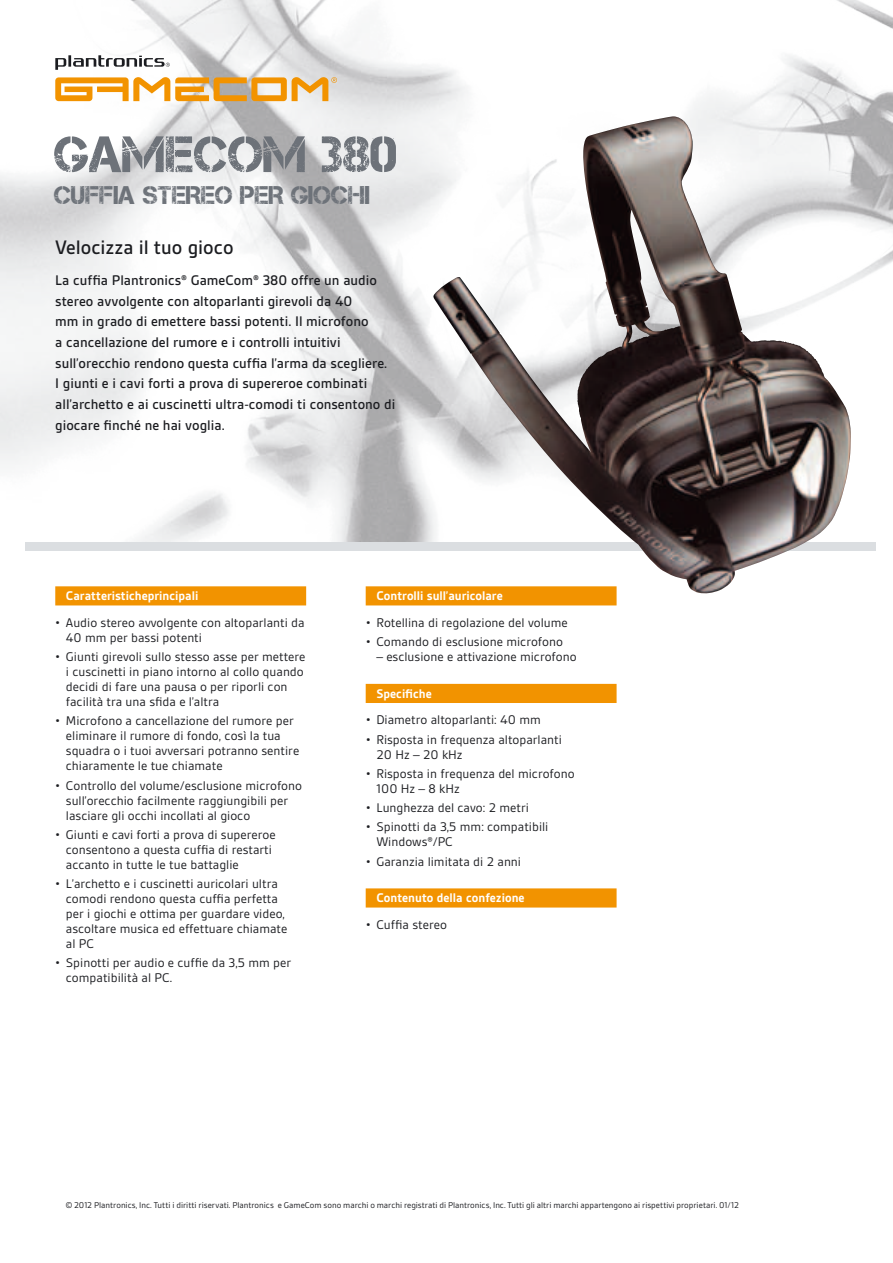
<style>
.page{position:relative;width:893px;height:1263px;background:#fff}
.page>*{position:absolute;margin:0;border:0;box-sizing:border-box;transform-origin:0 0}
.t1{font:51px "Captureit";color:#6d7279}
.t2{font:25.5px "Captureit";color:#6d7279}
.t3{font:500 21px "Gesta";color:#1b1c20}
.t4{font:500 15px/20.7px "Gesta";color:#1b1c20}
.t5{font:13.5px/15px "Gesta";color:#1b1c20}
.t6{font:700 13.5px "Gesta";color:#fff}
.t7{font:9px "Gesta";color:#1b1c20}
</style>
<div class="page">
<img style="left:0;top:0;width:893px;height:551px">
<svg style="left:26px;top:542px;width:850px;height:9px;fill:#dbdee1"></svg>
<svg style="left:55px;top:77px;width:282px;height:24px"></svg>
<svg style="left:55px;top:55px;width:115px;height:15px"></svg>
<img style="left:577px;top:116px;width:96px;height:309px">
<div style="left:55px;top:586px;width:251px;height:19px;background:#f29300"></div>
<div style="left:366px;top:586px;width:251px;height:19px;background:#f29300"></div>
<div style="left:366px;top:684px;width:251px;height:19px;background:#f29300"></div>
<div style="left:366px;top:888px;width:251px;height:19px;background:#f29300"></div>
<h1 class="t1" style="left:54px;top:126px;width:345px">GAMECOM 380</h1>
<h2 class="t2" style="left:54px;top:181px;width:317px">CUFFIA STEREO PER GIOCHI</h2>
<h3 class="t3" style="left:55px;top:236px;width:180px">Velocizza il tuo gioco</h3>
<p class="t4" style="left:55px;top:270px;width:342px">La cuffia Plantronics® GameCom® 380 offre un audio stereo avvolgente con altoparlanti girevoli da 40<br>mm in grado di emettere bassi potenti. Il microfono<br>a cancellazione del rumore e i controlli intuitivi sull’orecchio rendono questa cuffia l’arma da scegliere.<br>I giunti e i cavi forti a prova di supereroe combinati all’archetto e ai cuscinetti ultra-comodi ti consentono di giocare finché ne hai voglia.</p>
<p class="t6" style="left:66px;top:589px;width:134px">Caratteristicheprincipali</p>
<p class="t5" style="left:66px;top:615px;width:240px;text-indent:-11px">• Audio stereo avvolgente con altoparlanti da<br>40 mm per bassi potenti</p>
<p class="t5" style="left:66px;top:649px;width:241px;text-indent:-11px">• Giunti girevoli sullo stesso asse per mettere i cuscinetti in piano intorno al collo quando decidi di fare una pausa o per riporli con facilità tra una sfida e l’altra</p>
<p class="t5" style="left:66px;top:713px;width:235px;text-indent:-11px">• Microfono a cancellazione del rumore per eliminare il rumore di fondo, così la tua squadra o i tuoi avversari potranno sentire chiaramente le tue chiamate</p>
<p class="t5" style="left:66px;top:778px;width:238px;text-indent:-11px">• Controllo del volume/esclusione microfono sull’orecchio facilmente raggiungibili per lasciare gli occhi incollati al gioco</p>
<p class="t5" style="left:66px;top:827px;width:211px;text-indent:-11px">• Giunti e cavi forti a prova di supereroe consentono a questa cuffia di restarti accanto in tutte le tue battaglie</p>
<p class="t5" style="left:66px;top:876px;width:223px;text-indent:-11px">• L’archetto e i cuscinetti auricolari ultra comodi rendono questa cuffia perfetta per i giochi e ottima per guardare video, ascoltare musica ed effettuare chiamate al PC</p>
<p class="t5" style="left:66px;top:955px;width:227px;text-indent:-11px">• Spinotti per audio e cuffie da 3,5 mm per compatibilità al PC.</p>
<p class="t6" style="left:376px;top:589px;width:128px">Controlli sull’auricolare</p>
<p class="t5" style="left:366px;top:615px;width:204px">• Rotellina di regolazione del volume</p>
<p class="t5" style="left:366px;top:634px;width:199px">• Comando di esclusione microfono</p>
<p class="t5" style="left:376px;top:649px;width:202px">– esclusione e attivazione microfono</p>
<p class="t6" style="left:376px;top:686px;width:57px">Specifiche</p>
<p class="t5" style="left:366px;top:712px;width:177px">• Diametro altoparlanti: 40 mm</p>
<p class="t5" style="left:376px;top:732px;width:187px;text-indent:-11px">• Risposta in frequenza altoparlanti<br>20 Hz – 20 kHz</p>
<p class="t5" style="left:376px;top:766px;width:200px;text-indent:-11px">• Risposta in frequenza del microfono<br>100 Hz – 8 kHz</p>
<p class="t5" style="left:366px;top:800px;width:165px">• Lunghezza del cavo: 2 metri</p>
<p class="t5" style="left:376px;top:819px;width:174px;text-indent:-11px">• Spinotti da 3,5 mm: compatibili<br>Windows®/PC</p>
<p class="t5" style="left:366px;top:854px;width:157px">• Garanzia limitata di 2 anni</p>
<p class="t6" style="left:376px;top:891px;width:150px">Contenuto della confezione</p>
<p class="t5" style="left:366px;top:917px;width:83px">• Cuffia stereo</p>
<p class="t7" style="left:66px;top:1200px;width:675px">© 2012 Plantronics, Inc. Tutti i diritti riservati. Plantronics e GameCom sono marchi o marchi registrati di Plantronics, Inc. Tutti gli altri marchi appartengono ai rispettivi proprietari. 01/12</p>
</div>
